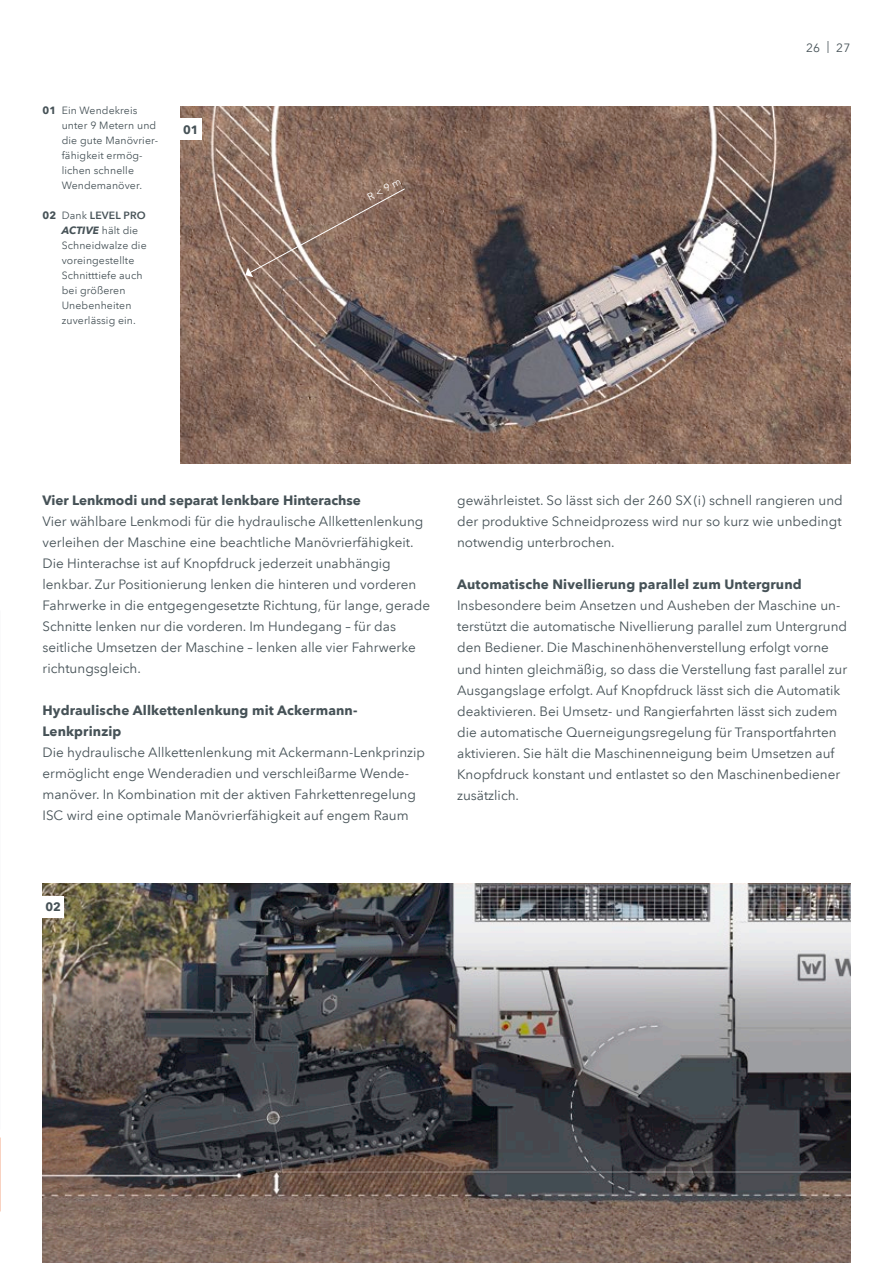
<style>
.page{position:relative;width:893px;height:1263px;background:#fff}
.page>*{position:absolute;margin:0;border:0;box-sizing:border-box;transform-origin:0 0}
.t1{font:13.5px/21px "Avenir Next LT Pro";color:#465257}
.t2{font:700 13.5px/21px "Avenir Next LT Pro";letter-spacing:.01em;color:#465257}
.t3{font:12px "Avenir Next LT Pro";color:#465257}
.t4{font:700 12px "Avenir Next LT Pro";color:#465257}
.t5{font:10.5px/15px "Avenir Next LT Pro";letter-spacing:.01em;color:#465257}
.t6{font:10.5px "Avenir Next LT Pro";color:#fff}
.s1{font-weight:700}
.s2{font-weight:600}
.s3{font-weight:700;font-style:italic}
</style>
<div class="page">
<img style="left:43px;top:883px;width:807px;height:380px">
<img style="left:180px;top:106px;width:670px;height:357px">
<div style="left:180px;top:119px;width:22px;height:21px;background:#fff"></div>
<div style="left:43px;top:896px;width:21px;height:21px;background:#fff"></div>
<svg style="left:245px;top:188px;width:161px;height:89px"></svg>
<p class="t5" style="left:62px;top:103px;width:98px;text-indent:-19px"><span class="s1">01</span> Ein Wendekreis unter 9 Metern und die gute Manövrier&shy;fähigkeit ermög&shy;lichen schnelle<br>Wendemanöver.</p>
<p class="t5" style="left:62px;top:208px;width:86px;text-indent:-19px"><span class="s1">02</span> Dank <span class="s2">LEVEL PRO<br></span><span class="s3">ACTIVE</span> hält die<br>Schneidwalze die voreingestellte<br>Schnitttiefe auch bei größeren<br>Unebenheiten zuverlässig ein.</p>
<p class="t4" style="left:183px;top:122px;width:17px">01</p>
<p class="t6" style="left:365px;top:192px;width:38px;rotate:-28deg">R &lt; 9 m</p>
<p class="t3" style="left:806px;top:40px;width:46px">26 | 27</p>
<p class="t2" style="left:43px;top:490px;width:320px">Vier Lenkmodi und separat lenkbare Hinterachse</p>
<p class="t1" style="left:43px;top:511px;width:389px">Vier wählbare Lenkmodi für die hydraulische Allkettenlenkung verleihen der Maschine eine beachtliche Manövrierfähigkeit.<br>Die Hinterachse ist auf Knopfdruck jederzeit unabhängig lenkbar. Zur Positionierung lenken die hinteren und vorderen Fahrwerke in die entgegengesetzte Richtung, für lange, gerade Schnitte lenken nur die vorderen. Im Hundegang – für das seitliche Umsetzen der Maschine – lenken alle vier Fahrwerke richtungsgleich.</p>
<p class="t2" style="left:43px;top:700px;width:316px">Hydraulische Allkettenlenkung mit Ackermann-<br>Lenkprinzip</p>
<p class="t1" style="left:43px;top:742px;width:384px">Die hydraulische Allkettenlenkung mit Ackermann-Lenkprinzip ermöglicht enge Wenderadien und verschleißarme Wende&shy;manöver. In Kombination mit der aktiven Fahrkettenregelung ISC wird eine optimale Manövrierfähigkeit auf engem Raum</p>
<p class="t1" style="left:457px;top:490px;width:387px;text-align:justify">gewährleistet. So lässt sich der 260 SX(i) schnell rangieren und der produktive Schneidprozess wird nur so kurz wie unbedingt notwendig unterbrochen.</p>
<p class="t2" style="left:457px;top:574px;width:346px">Automatische Nivellierung parallel zum Untergrund</p>
<p class="t1" style="left:457px;top:595px;width:392px">Insbesondere beim Ansetzen und Ausheben der Maschine un&shy;terstützt die automatische Nivellierung parallel zum Untergrund den Bediener. Die Maschinenhöhenverstellung erfolgt vorne und hinten gleichmäßig, so dass die Verstellung fast parallel zur Ausgangslage erfolgt. Auf Knopfdruck lässt sich die Automatik deaktivieren. Bei Umsetz- und Rangierfahrten lässt sich zudem die automatische Querneigungsregelung für Transportfahrten aktivieren. Sie hält die Maschinenneigung beim Umsetzen auf Knopfdruck konstant und entlastet so den Maschinenbediener zusätzlich.</p>
<p class="t4" style="left:45px;top:900px;width:17px">02</p>
</div>
